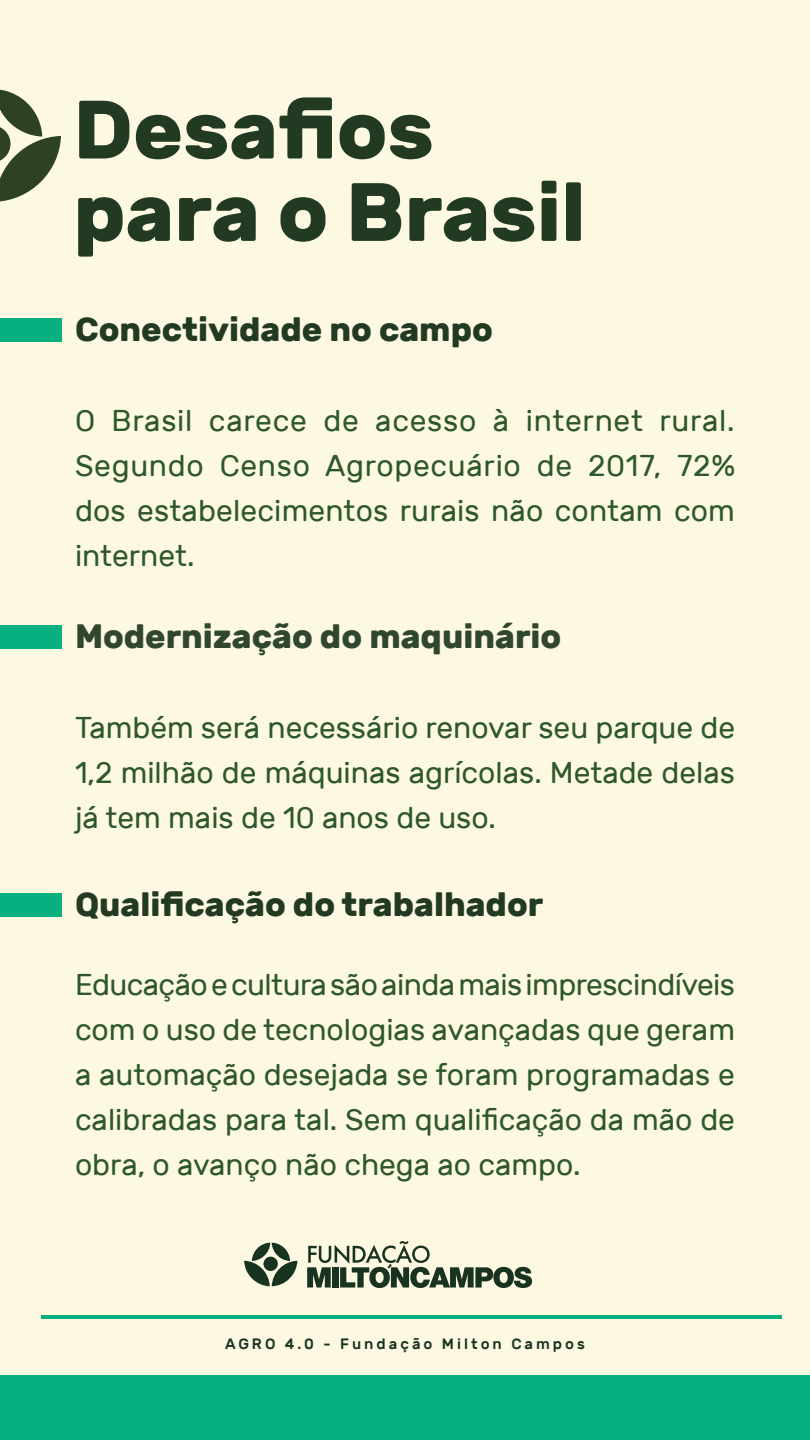
<style>
.page{position:relative;width:810px;height:1440px;background:#fcf8e1}
.page>*{position:absolute;margin:0;border:0;box-sizing:border-box;transform-origin:0 0}
.t1{font:700 82.5px/82.4px "Rubik";color:#233a22}
.t2{font:700 33.75px "Rubik";color:#233a22}
.t3{font:700 33.75px "Rubik";color:#31462f}
.t4{font:30px/45px "Rubik";color:#2e582b;text-align:justify}
.t5{font:500 15px "Rubik";letter-spacing:.2em;color:#193321}
</style>
<div class="page">
<svg style="left:0;top:89px;width:61px;height:113px"></svg>
<div style="left:0;top:318px;width:61px;height:23px;background:#08b080"></div>
<div style="left:0;top:626px;width:61px;height:23px;background:#08b080"></div>
<div style="left:0;top:893px;width:61px;height:24px;background:#08b080"></div>
<svg style="left:244px;top:1243px;width:53px;height:43px"></svg>
<svg style="left:307px;top:1241px;width:225px;height:47px"></svg>
<div style="left:0;top:1376px;width:810px;height:64px;background:#08b080"></div>
<hr style="left:41px;top:1315px;width:741px;height:4px;background:#08b080">
<h1 class="t1" style="left:73px;top:89px;width:514px">Desafios para o Brasil</h1>
<p class="t2" style="left:75px;top:310px;width:419px">Conectividade no campo</p>
<p class="t4" style="left:75px;top:399px;width:662px">O Brasil carece de acesso à internet rural.<br>Segundo Censo Agropecuário de 2017, 72% dos estabelecimentos rurais não contam com internet.</p>
<p class="t3" style="left:75px;top:617px;width:488px">Modernização do maquinário</p>
<p class="t4" style="left:75px;top:706px;width:662px">Também será necessário renovar seu parque de 1,2 milhão de máquinas agrícolas. Metade delas já tem mais de 10 anos de uso.</p>
<p class="t2" style="left:75px;top:885px;width:470px">Qualificação do trabalhador</p>
<p class="t4" style="left:75px;top:963px;width:662px">Educação e cultura são ainda mais imprescindíveis com o uso de tecnologias avançadas que geram a automação desejada se foram programadas e calibradas para tal. Sem qualificação da mão de obra, o avanço não chega ao campo.</p>
<p class="t5" style="left:225px;top:1336px;width:362px">AGRO 4.0 - Fundação Milton Campos</p>
</div>
